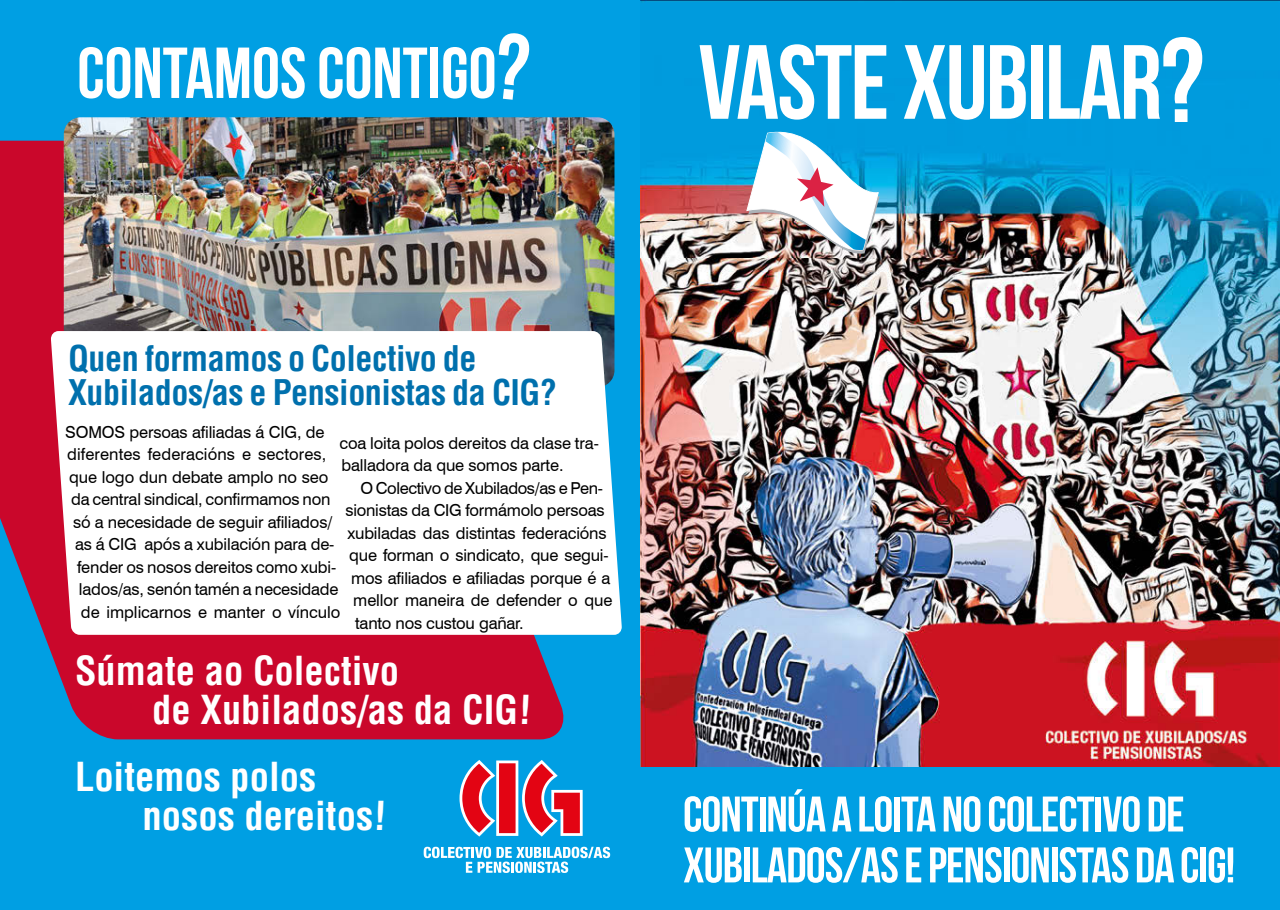
<style>
.page{position:relative;width:1280px;height:910px;background:#009fe3}
.page>*{position:absolute;margin:0;border:0;box-sizing:border-box;transform-origin:0 0}
.t1{font:72px "Bebas Neue";color:#fff}
.t2{font:700 condensed 39px/39px "Helvetica LT Std";color:#fff}
.t3{font:700 condensed 34.5px/34.5px "Helvetica LT Std";letter-spacing:-.01em;color:#0070ad}
.t4{font:16.5px/22.5px "Swiss 721 BT";letter-spacing:-.01em;color:#000}
</style>
<div class="page">
<img style="left:640px;top:0;width:640px;height:767px">
<svg style="left:904px;top:45px;width:80px;height:75px"></svg>
<svg style="left:990px;top:45px;width:36px;height:74px"></svg>
<div style="left:1031px;top:45px;width:11px;height:74px;background:#fff"></div>
<svg style="left:1049px;top:37px;width:153px;height:85px"></svg>
<img style="left:700px;top:44px;width:186px;height:214px">
<svg style="left:685px;top:796px;width:73px;height:36px"></svg>
<div style="left:760px;top:796px;width:5px;height:35px;background:#fff"></div>
<svg style="left:768px;top:789px;width:58px;height:43px"></svg>
<svg style="left:832px;top:796px;width:19px;height:35px"></svg>
<svg style="left:859px;top:796px;width:33px;height:36px"></svg>
<div style="left:894px;top:796px;width:6px;height:35px;background:#fff"></div>
<svg style="left:901px;top:796px;width:35px;height:35px"></svg>
<svg style="left:944px;top:796px;width:36px;height:36px"></svg>
<svg style="left:989px;top:796px;width:105px;height:36px"></svg>
<div style="left:1096px;top:796px;width:5px;height:35px;background:#fff"></div>
<svg style="left:1103px;top:796px;width:37px;height:36px"></svg>
<svg style="left:1149px;top:796px;width:34px;height:35px"></svg>
<svg style="left:684px;top:847px;width:58px;height:36px"></svg>
<div style="left:744px;top:847px;width:6px;height:35px;background:#fff"></div>
<svg style="left:753px;top:847px;width:145px;height:36px"></svg>
<svg style="left:906px;top:847px;width:15px;height:35px"></svg>
<svg style="left:930px;top:847px;width:71px;height:36px"></svg>
<div style="left:1004px;top:847px;width:5px;height:35px;background:#fff"></div>
<svg style="left:1012px;top:847px;width:37px;height:36px"></svg>
<div style="left:1052px;top:847px;width:5px;height:35px;background:#fff"></div>
<svg style="left:1059px;top:847px;width:69px;height:36px"></svg>
<svg style="left:1137px;top:847px;width:37px;height:35px"></svg>
<svg style="left:1181px;top:847px;width:17px;height:36px"></svg>
<div style="left:1200px;top:847px;width:6px;height:35px;background:#fff"></div>
<svg style="left:1209px;top:847px;width:24px;height:36px"></svg>
<svg style="left:0;top:141px;width:564px;height:598px;background:#b01941"></svg>
<img style="left:64px;top:117px;width:550px;height:214px">
<div style="left:50px;top:331px;width:572px;height:304px;background:#fff"></div>
<svg style="left:459px;top:760px;width:124px;height:77px"></svg>
<svg style="left:424px;top:847px;width:186px;height:26px"></svg>
<svg style="left:499px;top:33px;width:31px;height:67px"></svg>
<h1 class="t1" style="left:77px;top:34px;width:421px">CONTAMOS CONTIGO</h1>
<h3 class="t3" style="left:68px;top:341px;width:491px">Quen formamos o Colectivo de<br>Xubilados/as e Pensionistas da CIG?</h3>
<p class="t4" style="left:65px;top:420px;width:261px">SOMOS persoas afiliadas á CIG, de</p>
<p class="t4" style="left:67px;top:443px;width:261px">diferentes federacións e sectores,</p>
<p class="t4" style="left:69px;top:465px;width:261px">que logo dun debate amplo no seo</p>
<p class="t4" style="left:71px;top:488px;width:261px">da central sindical, confirmamos non</p>
<p class="t4" style="left:73px;top:510px;width:261px">só a necesidade de seguir afiliados/</p>
<p class="t4" style="left:75px;top:533px;width:261px">as á CIG após a xubilación para de-</p>
<p class="t4" style="left:77px;top:555px;width:261px">fender os nosos dereitos como xubi-</p>
<p class="t4" style="left:79px;top:578px;width:261px">lados/as, senón tamén a necesidade</p>
<p class="t4" style="left:81px;top:600px;width:261px">de implicarnos e manter o vínculo</p>
<p class="t4" style="left:339px;top:432px;width:261px">coa loita polos dereitos da clase tra&shy;balladora da que somos parte.</p>
<p class="t4" style="left:360px;top:477px;width:244px">O Colectivo de Xubilados/as e Pen-</p>
<p class="t4" style="left:345px;top:499px;width:261px">sionistas da CIG formámolo persoas</p>
<p class="t4" style="left:347px;top:522px;width:261px">xubiladas das distintas federacións</p>
<p class="t4" style="left:349px;top:544px;width:261px">que forman o sindicato, que segui-</p>
<p class="t4" style="left:351px;top:567px;width:261px">mos afiliados e afiliadas porque é a</p>
<p class="t4" style="left:353px;top:589px;width:261px">mellor maneira de defender o que</p>
<p class="t4" style="left:355px;top:612px;width:170px">tanto nos custou gañar.</p>
<h2 class="t2" style="left:152px;top:651px;width:383px;text-indent:-77px">Súmate ao Colectivo<br>de Xubilados/as da CIG!</h2>
<h2 class="t2" style="left:143px;top:757px;width:247px;text-indent:-68px">Loitemos polos nosos dereitos!</h2>
</div>
